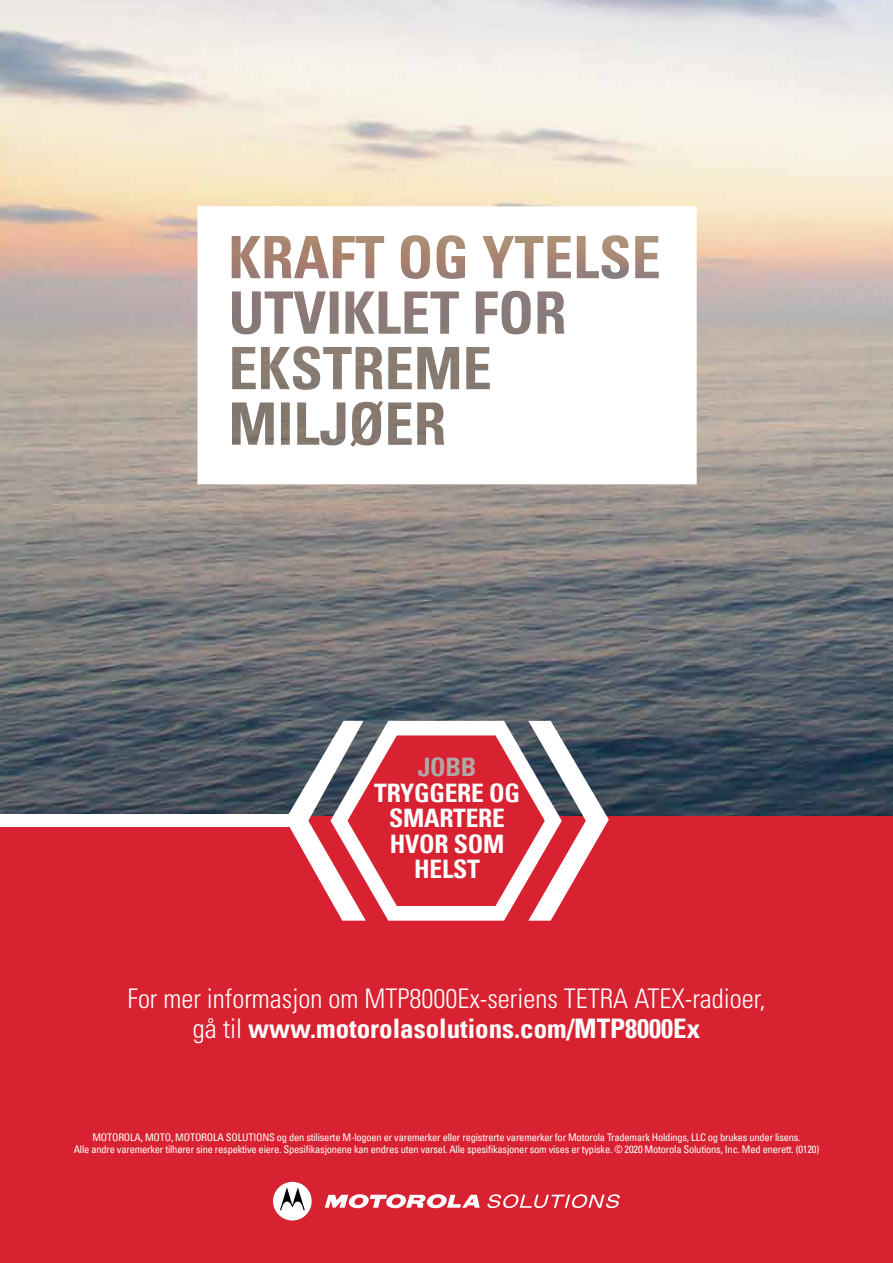
<style>
.page{position:relative;width:893px;height:1263px;background:#fff}
.page>*{position:absolute;margin:0;border:0;box-sizing:border-box;transform-origin:0 0}
.t1{font:300 condensed 27px "Univers";color:#fff}
.t2{font:700 condensed 27px "Univers LT";color:#fff}
.t3{font:700 condensed 25.5px/25.5px "Univers LT";letter-spacing:-.01em;color:#fff;text-align:center}
.t4{font:700 condensed 25.5px "Univers LT";color:#afa9a6}
.t5{font:condensed 10.5px/12px "Univers LT";letter-spacing:-.02em;color:#fff;text-align:center}
.s1{font-family:"Univers";font-weight:300}
</style>
<div class="page">
<img style="left:0;top:0;width:893px;height:816px">
<div style="left:0;top:816px;width:893px;height:447px;background:#d82231"></div>
<div style="left:0;top:814px;width:302px;height:13px;background:#fff"></div>
<svg style="left:285px;top:721px;width:324px;height:180px"></svg>
<svg style="left:330px;top:721px;width:232px;height:200px"></svg>
<svg style="left:325px;top:1194px;width:155px;height:15px"></svg>
<svg style="left:273px;top:1182px;width:39px;height:38px"></svg>
<svg style="left:487px;top:1194px;width:133px;height:14px"></svg>
<svg style="left:197px;top:206px;width:500px;height:278px"></svg>
<h2 class="t4" style="left:418px;top:751px;width:60px">JOBB</h2>
<h2 class="t3" style="left:374px;top:780px;width:147px">TRYGGERE OG<br>SMARTERE<br>HVOR SOM<br>HELST</h2>
<h1 class="t1" style="left:127px;top:982px;width:639px">For mer informasjon om MTP8000Ex-seriens TETRA ATEX-radioer,</h1>
<h1 class="t2" style="left:193px;top:1011px;width:509px"><span class="s1">gå til</span> www.motorolasolutions.com/MTP8000Ex</h1>
<p class="t5" style="left:74px;top:1131px;width:747px">MOTOROLA, MOTO, MOTOROLA SOLUTIONS og den stiliserte M-logoen er varemerker eller registrerte varemerker for Motorola Trademark Holdings, LLC og brukes under lisens.<br>Alle andre varemerker tilhører sine respektive eiere. Spesifikasjonene kan endres uten varsel. Alle spesifikasjoner som vises er typiske. © 2020 Motorola Solutions, Inc. Med enerett. (0120)</p>
</div>
